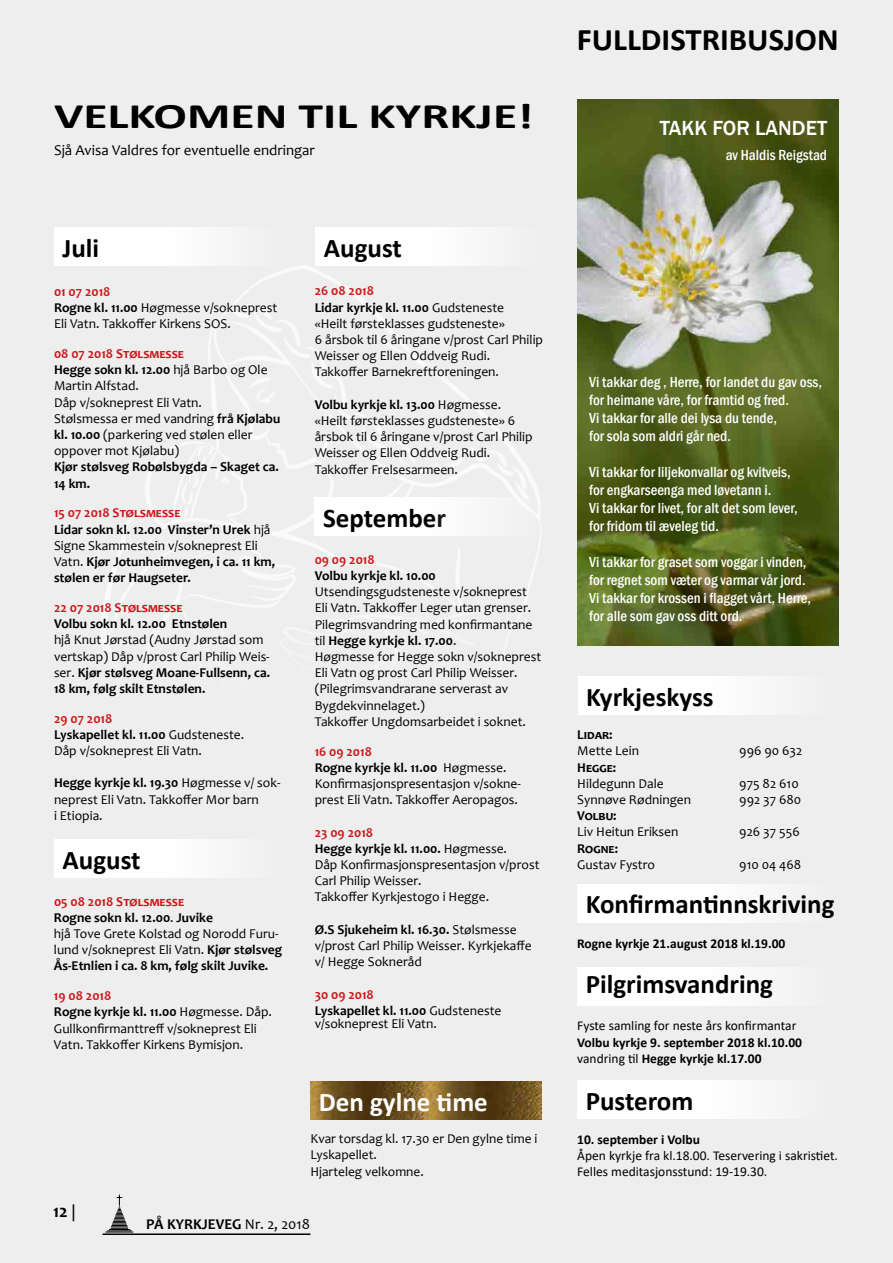
<style>
.page{position:relative;width:893px;height:1263px;background:#eee}
.page>*{position:absolute;margin:0;border:0;box-sizing:border-box;transform-origin:0 0}
.t1{font:700 36px "Calibri";color:#000;scale:1.38 1}
.t2{font:700 31.5px "Calibri";color:#000;scale:1.04 1}
.t3{font:700 27px "Calibri";color:#000}
.t4{font:700 27px "Calibri";color:#fff}
.t5{font:500 21px "Franklin Gothic";color:#fff}
.t6{font:700 18px "Candara";color:#000}
.t7{font:500 condensed 15px/18px "Franklin Gothic";color:#fff}
.t8{font:15px "Candara";color:#000}
.t9{font:700 15px "Candara";color:#000}
.t10{font:13.5px/16.2px "Candara";color:#000}
.t11{font:700 13.5px/16.2px "Candara";color:#000}
.t12{font:700 13.5px/16.2px "Calibri";color:#000}
.t13{font:13.5px/16.2px "Calibri";color:#000}
.t14{font:700 13.5px "Candara";color:#cd171a}
.s1{font-weight:700;color:#cd171a}
.s2{font-weight:700}
.s3{color:#cd171a}
.s4{font-weight:400}
.s5{font-family:"Corbel";font-weight:400}
</style>
<div class="page">
<img style="left:577px;top:100px;width:262px;height:545px">
<img style="left:101px;top:265px;width:440px;height:575px">
<div style="left:54px;top:840px;width:230px;height:38px;background:#fff"></div>
<div style="left:315px;top:498px;width:229px;height:38px;background:#fff"></div>
<div style="left:578px;top:676px;width:261px;height:38px;background:#fff"></div>
<hr style="left:103px;top:1233px;width:207px;height:2px;background:#000">
<svg style="left:105px;top:1195px;width:28px;height:38px"></svg>
<img style="left:310px;top:1081px;width:231px;height:39px">
<div style="left:577px;top:1081px;width:262px;height:38px;background:#fff"></div>
<div style="left:54px;top:227px;width:230px;height:39px;background:#fff"></div>
<div style="left:577px;top:967px;width:262px;height:38px;background:#fff"></div>
<div style="left:577px;top:885px;width:262px;height:38px;background:#fff"></div>
<div style="left:315px;top:227px;width:230px;height:39px;background:#fff"></div>
<h1 class="t1" style="left:54px;top:91px;width:349px">VELKOMEN TIL KYRKJE!</h1>
<p class="t8" style="left:54px;top:141px;width:262px">Sjå Avisa Valdres for eventuelle endringar</p>
<h3 class="t3" style="left:63px;top:229px;width:38px">Juli</h3>
<p class="t10" style="left:54px;top:283px;width:225px"><span class="s1">01 07 2018<br></span><span class="s2">Rogne kl. 11.00</span> Høgmesse v/sokneprest<br>Eli Vatn. Takkoffer Kirkens SOS.</p>
<p class="t10" style="left:54px;top:345px;width:228px"><span class="s1">08 07 2018 Stølsmesse<br></span><span class="s2">Hegge sokn kl. 12.00</span> hjå Barbo og Ole<br>Martin Alfstad.<br>Dåp v/sokneprest Eli Vatn.<br>Stølsmessa er med vandring <span class="s2">frå Kjølabu kl. 10.00</span> (parkering ved stølen eller oppover mot Kjølabu)</p>
<p class="t11" style="left:54px;top:459px;width:226px">Kjør stølsveg Robølsbygda – Skaget ca.<br>14 km.</p>
<p class="t11" style="left:54px;top:505px;width:223px"><span class="s3">15 07 2018 Stølsmesse<br></span>Lidar sokn kl. 12.00 Vinster’n Urek <span class="s4">hjå<br>Signe Skammestein v/sokneprest Eli<br>Vatn.</span> Kjør Jotunheimvegen, i ca. 11 km, stølen er før Haugseter.</p>
<p class="t14" style="left:54px;top:599px;width:130px">22 07 2018 Stølsmesse</p>
<p class="t11" style="left:54px;top:615px;width:175px">Volbu sokn kl. 12.00 Etnstølen</p>
<p class="t10" style="left:54px;top:632px;width:218px">hjå Knut Jørstad (Audny Jørstad som vertskap) Dåp v/prost Carl Philip Weis&shy;ser. <span class="s2">Kjør stølsveg Moane-Fullsenn, ca.<br>18 km, følg skilt Etnstølen.</span></p>
<p class="t10" style="left:54px;top:710px;width:192px"><span class="s1">29 07 2018<br></span><span class="s2">Lyskapellet kl. 11.00</span> Gudsteneste.<br>Dåp v/sokneprest Eli Vatn.</p>
<p class="t10" style="left:54px;top:775px;width:228px"><span class="s2">Hegge kyrkje kl. 19.30</span> Høgmesse v/ sok&shy;neprest Eli Vatn. Takkoffer Mor barn<br>i Etiopia.</p>
<h3 class="t3" style="left:63px;top:841px;width:79px">August</h3>
<p class="t11" style="left:54px;top:893px;width:230px"><span class="s3">05 08 2018 Stølsmesse<br></span>Rogne sokn kl. 12.00<span class="s4">.</span> Juvike<br><span class="s4">hjå Tove Grete Kolstad og Norodd Furu&shy;lund v/sokneprest Eli Vatn.</span> Kjør stølsveg Ås-Etnlien i ca. 8 km, følg skilt Juvike.</p>
<p class="t10" style="left:54px;top:987px;width:219px"><span class="s1">19 08 2018<br></span><span class="s2">Rogne kyrkje kl. 11.00</span> Høgmesse. Dåp.<br>Gullkonfirmanttreff v/sokneprest Eli<br>Vatn. Takkoffer Kirkens Bymisjon.</p>
<h3 class="t3" style="left:324px;top:229px;width:79px">August</h3>
<p class="t10" style="left:315px;top:283px;width:230px"><span class="s1">26 08 2018<br></span><span class="s2">Lidar kyrkje kl. 11.00</span> Gudsteneste<br>«Heilt førsteklasses gudsteneste»<br>6 årsbok til 6 åringane v/prost Carl Philip<br>Weisser og Ellen Oddveig Rudi.<br>Takkoffer Barnekreftforeningen.</p>
<p class="t10" style="left:315px;top:396px;width:220px"><span class="s2">Volbu kyrkje kl. 13.00</span> Høgmesse. «Heilt førsteklasses gudsteneste» 6 årsbok til 6 åringane v/prost Carl Philip Weisser og Ellen Oddveig Rudi.<br>Takkoffer Frelsesarmeen.</p>
<h3 class="t3" style="left:323px;top:499px;width:124px">September</h3>
<p class="t14" style="left:315px;top:551px;width:61px">09 09 2018</p>
<p class="t11" style="left:315px;top:567px;width:123px">Volbu kyrkje kl. 10.00</p>
<p class="t10" style="left:315px;top:584px;width:228px">Utsendingsgudsteneste v/sokneprest Eli Vatn. Takkoffer Leger utan grenser.<br>Pilegrimsvandring med konfirmantane til <span class="s2">Hegge kyrkje kl. 17.00</span>.<br>Høgmesse for Hegge sokn v/sokneprest Eli Vatn og prost Carl Philip Weisser. (Pilegrimsvandrarane serverast av Bygdekvinnelaget.)<br>Takkoffer Ungdomsarbeidet i soknet.</p>
<p class="t10" style="left:315px;top:743px;width:208px"><span class="s1">16 09 2018<br></span><span class="s2">Rogne kyrkje kl. 11.00</span> Høgmesse.<br>Konfirmasjonspresentasjon v/sokne&shy;prest Eli Vatn. Takkoffer Aeropagos.</p>
<p class="t10" style="left:315px;top:824px;width:226px"><span class="s1">23 09 2018<br></span><span class="s2">Hegge kyrkje kl. 11.00.</span> Høgmesse.<br>Dåp Konfirmasjonspresentasjon v/prost<br>Carl Philip Weisser.<br>Takkoffer Kyrkjestogo i Hegge.</p>
<p class="t10" style="left:315px;top:921px;width:219px"><span class="s2">Ø.S Sjukeheim kl. 16.30.</span> Stølsmesse v/prost Carl Philip Weisser. Kyrkjekaffe v/ Hegge Sokneråd</p>
<p class="t11" style="left:315px;top:986px;width:188px"><span class="s3">30 09 2018<br></span>Lyskapellet kl. 11.00 <span class="s4">Gudsteneste</span></p>
<p class="t10" style="left:315px;top:1016px;width:124px">v/sokneprest Eli Vatn.</p>
<h2 class="t2" style="left:577px;top:17px;width:253px">FULLDISTRIBUSJON</h2>
<h3 class="t5" style="left:660px;top:115px;width:169px">TAKK FOR LANDET</h3>
<p class="t7" style="left:726px;top:146px;width:103px">av Haldis Reigstad</p>
<p class="t7" style="left:589px;top:373px;width:234px">Vi takkar deg , Herre, for landet du gav oss, for heimane våre, for framtid og fred.<br>Vi takkar for alle dei lysa du tende,<br>for sola som aldri går ned.</p>
<p class="t7" style="left:589px;top:463px;width:210px">Vi takkar for liljekonvallar og kvitveis, for engkarseenga med løvetann i.<br>Vi takkar for livet, for alt det som lever, for fridom til æveleg tid.</p>
<p class="t7" style="left:589px;top:553px;width:224px">Vi takkar for graset som voggar i vinden, for regnet som væter og varmar vår jord.<br>Vi takkar for krossen i flagget vårt, Herre, for alle som gav oss ditt ord.</p>
<h3 class="t3" style="left:586px;top:677px;width:129px">Kyrkjeskyss</h3>
<p class="t11" style="left:577px;top:726px;width:37px">Lidar:</p>
<p class="t10" style="left:577px;top:743px;width:63px">Mette Lein</p>
<p class="t10" style="left:739px;top:743px;width:65px">996 90 632</p>
<p class="t11" style="left:577px;top:759px;width:41px">Hegge:</p>
<p class="t10" style="left:577px;top:775px;width:88px">Hildegunn Dale</p>
<p class="t10" style="left:739px;top:775px;width:61px">975 82 610</p>
<p class="t10" style="left:577px;top:791px;width:115px">Synnøve Rødningen</p>
<p class="t10" style="left:739px;top:791px;width:64px">992 37 680</p>
<p class="t11" style="left:577px;top:807px;width:41px">Volbu:</p>
<p class="t10" style="left:577px;top:824px;width:103px">Liv Heitun Eriksen</p>
<p class="t10" style="left:739px;top:824px;width:62px">926 37 556</p>
<p class="t11" style="left:577px;top:840px;width:42px">Rogne:</p>
<p class="t10" style="left:577px;top:856px;width:79px">Gustav Fystro</p>
<p class="t10" style="left:739px;top:856px;width:64px">910 04 468</p>
<h3 class="t3" style="left:586px;top:885px;width:250px">Konfirmantinnskriving</h3>
<p class="t12" style="left:577px;top:935px;width:210px">Rogne kyrkje 21.august 2018 kl.19.00</p>
<h3 class="t3" style="left:586px;top:965px;width:189px">Pilgrimsvandring</h3>
<p class="t13" style="left:577px;top:1017px;width:221px">Fyste samling for neste års konfirmantar</p>
<p class="t12" style="left:577px;top:1034px;width:226px">Volbu kyrkje 9. september 2018 kl.10.00 <span class="s4">vandring til</span> Hegge kyrkje kl.17.00</p>
<h3 class="t6" style="left:53px;top:1200px;width:24px">12 <span class="s5">|</span></h3>
<h3 class="t4" style="left:319px;top:1083px;width:170px">Den gylne time</h3>
<h3 class="t3" style="left:586px;top:1082px;width:109px">Pusterom</h3>
<p class="t12" style="left:577px;top:1131px;width:124px">10. september i Volbu</p>
<p class="t13" style="left:577px;top:1147px;width:262px">Åpen kyrkje fra kl.18.00. Teservering i sakristiet.<br>Felles meditasjonsstund: 19-19.30.</p>
<p class="t10" style="left:310px;top:1131px;width:228px">Kvar torsdag kl. 17.30 er Den gylne time i<br>Lyskapellet.<br>Hjarteleg velkomne.</p>
<p class="t9" style="left:146px;top:1214px;width:165px">PÅ KYRKJEVEG <span class="s4">Nr. 2, 2018</span></p>
</div>
